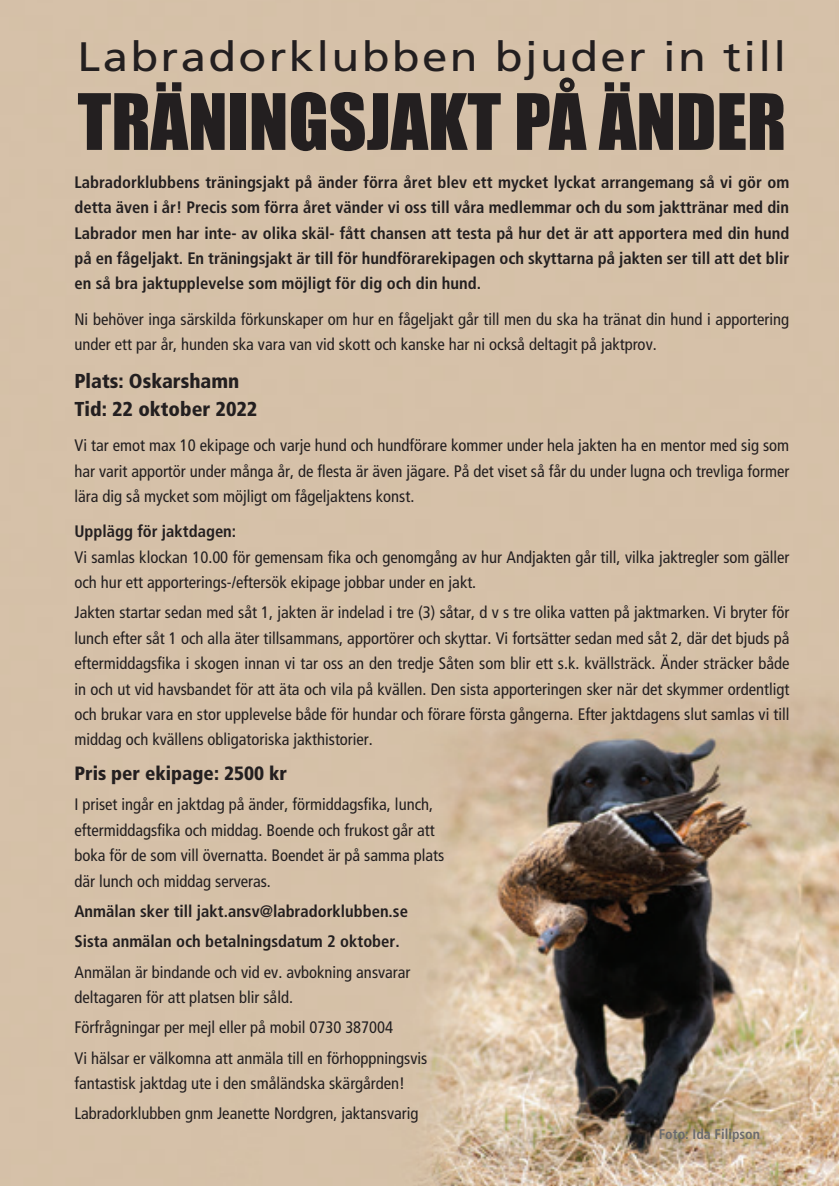
<style>
.page{position:relative;width:839px;height:1186px;background:#fff}
.page>*{position:absolute;margin:0;border:0;box-sizing:border-box;transform-origin:0 0}
.Bröd_med_indrag{font:71.75px "Impact";color:#231f20}
.Bröd_med_indrag-2{font:41.12px "Frutiger";letter-spacing:.05em;color:#231f20;scale:1.11 1}
.Bröd_med_indrag-3{font:900 condensed 20.12px "Frutiger";color:#231f20}
.Bröd_med_indrag-4{font:900 condensed 19.25px "Frutiger";color:#231f20}
.Bröd_med_indrag-5{font:condensed 16.62px/25.4px "Frutiger";color:#231f20}
.Bröd_med_indrag-6{font:700 condensed 16.62px/25.4px "Frutiger";color:#231f20;text-align:justify}
.Bröd_med_indrag-7{font:700 condensed 14px "Frutiger";color:#6b6b6e}
</style>
<div class="page">
<img style="left:0;top:0;width:838px;height:1186px">
<p class="Bröd_med_indrag-2" style="left:78px;top:33px;width:639px">Labradorklubben bjuder in till</p>
<p class="Bröd_med_indrag" style="left:77px;top:66px;width:710px">TRÄNINGSJAKT PÅ ÄNDER</p>
<p class="Bröd_med_indrag-6" style="left:74px;top:169px;width:716px">Labradorklubbens träningsjakt på änder förra året blev ett mycket lyckat arrangemang så vi gör om detta även i år! Precis som förra året vänder vi oss till våra medlemmar och du som jakttränar med din Labrador men har inte- av olika skäl- fått chansen att testa på hur det är att apportera med din hund på en fågeljakt. En träningsjakt är till för hundförarekipagen och skyttarna på jakten ser till att det blir en så bra jaktupplevelse som möjligt för dig och din hund.</p>
<p class="Bröd_med_indrag-5" style="left:74px;top:306px;width:716px">Ni behöver inga särskilda förkunskaper om hur en fågeljakt går till men du ska ha tränat din hund i apportering under ett par år, hunden ska vara van vid skott och kanske har ni också deltagit på jaktprov.</p>
<p class="Bröd_med_indrag-3" style="left:74px;top:369px;width:166px">Plats: Oskarshamn</p>
<p class="Bröd_med_indrag-3" style="left:74px;top:397px;width:184px">Tid: 22 oktober 2022</p>
<p class="Bröd_med_indrag-5" style="left:74px;top:433px;width:716px;text-align:justify">Vi tar emot max 10 ekipage och varje hund och hundförare kommer under hela jakten ha en mentor med sig som har varit apportör under många år, de flesta är även jägare. På det viset så får du under lugna och trevliga former lära dig så mycket som möjligt om fågeljaktens konst.</p>
<p class="Bröd_med_indrag-6" style="left:74px;top:519px;width:163px">Upplägg för jaktdagen:</p>
<p class="Bröd_med_indrag-5" style="left:74px;top:544px;width:716px">Vi samlas klockan 10.00 för gemensam fika och genomgång av hur Andjakten går till, vilka jaktregler som gäller och hur ett apporterings-/eftersök ekipage jobbar under en jakt.</p>
<p class="Bröd_med_indrag-5" style="left:74px;top:600px;width:716px;text-align:justify">Jakten startar sedan med såt 1, jakten är indelad i tre (3) såtar, d v s tre olika vatten på jaktmarken. Vi bryter för lunch efter såt 1 och alla äter tillsammans, apportörer och skyttar. Vi fortsätter sedan med såt 2, där det bjuds på eftermiddagsfika i skogen innan vi tar oss an den tredje Såten som blir ett s.k. kvällsträck. Änder sträcker både in och ut vid havsbandet för att äta och vila på kvällen. Den sista apporteringen sker när det skymmer ordentligt och brukar vara en stor upplevelse både för hundar och förare första gångerna. Efter jaktdagens slut samlas vi till middag och kvällens obligatoriska jakthistorier.</p>
<p class="Bröd_med_indrag-4" style="left:74px;top:761px;width:214px">Pris per ekipage: 2500 kr</p>
<p class="Bröd_med_indrag-5" style="left:74px;top:792px;width:371px">I priset ingår en jaktdag på änder, förmiddagsfika, lunch, eftermiddagsfika och middag. Boende och frukost går att boka för de som vill övernatta. Boendet är på samma plats där lunch och middag serveras.</p>
<p class="Bröd_med_indrag-6" style="left:74px;top:898px;width:335px">Anmälan sker till jakt.ansv@labradorklubben.se</p>
<p class="Bröd_med_indrag-6" style="left:74px;top:928px;width:327px">Sista anmälan och betalningsdatum 2 oktober.</p>
<p class="Bröd_med_indrag-5" style="left:74px;top:959px;width:337px">Anmälan är bindande och vid ev. avbokning ansvarar</p>
<p class="Bröd_med_indrag-5" style="left:74px;top:984px;width:220px">deltagaren för att platsen blir såld.</p>
<p class="Bröd_med_indrag-5" style="left:74px;top:1015px;width:320px">Förfrågningar per mejl eller på mobil 0730 387004</p>
<p class="Bröd_med_indrag-5" style="left:74px;top:1045px;width:354px">Vi hälsar er välkomna att anmäla till en förhoppningsvis</p>
<p class="Bröd_med_indrag-5" style="left:74px;top:1070px;width:332px">fantastisk jaktdag ute i den småländska skärgården!</p>
<p class="Bröd_med_indrag-5" style="left:74px;top:1101px;width:345px">Labradorklubben gnm Jeanette Nordgren, jaktansvarig</p>
<p class="Bröd_med_indrag-7" style="left:658px;top:1125px;width:103px">Foto: Ida Filipson</p>
</div>
